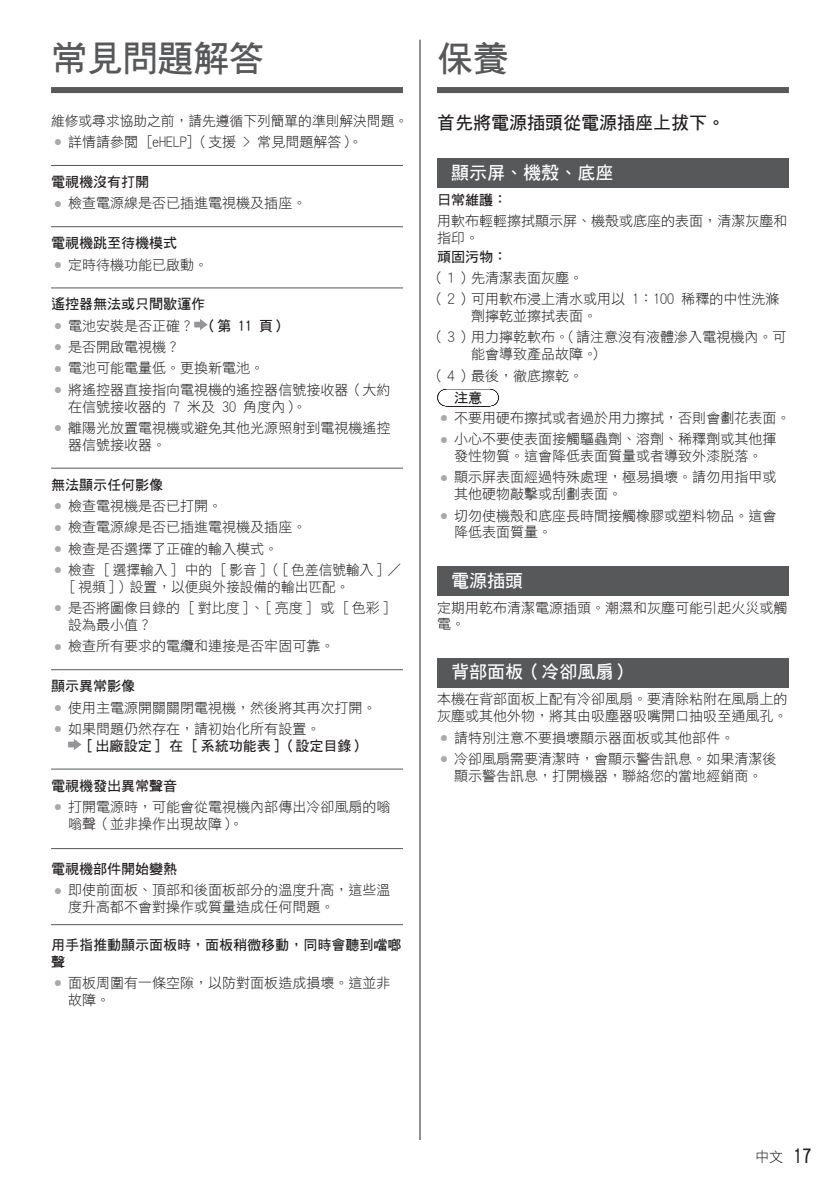
<style>
.page{position:relative;width:840px;height:1191px;background:#fff}
.page>*{position:absolute;margin:0;border:0;box-sizing:border-box;transform-origin:0 0}
.t1{font:36px "DF Hei W7 WIN BF";letter-spacing:-.015em;color:#57585a}
.t2{font:18px "DF Hei W7 WIN BF";color:#fff}
.t3{font:18px "DF Hei W7 WIN BF";color:#231f20}
.t4{font:14px/16.8px "DF Hei W3 WIN BF";color:#231f20}
.t5{font:14px/16.8px "DF Hei W7 WIN BF";color:#231f20}
.s1{font-family:"Arial";color:#a8a9ad}
.s2{font-family:"DF Hei W7 WIN BF"}
.s3{font-family:"DF Hei W7 WIN BF";font-size:20px}
</style>
<div class="page">
<hr style="left:419px;top:40px;width:1px;height:1100px;background:#231f20">
<div style="left:437px;top:87px;width:351px;height:6px;background:#57585a"></div>
<svg style="left:445px;top:389px;width:45px;height:1px"></svg>
<div style="left:437px;top:159px;width:351px;height:29px;background:#57585a"></div>
<div style="left:437px;top:566px;width:351px;height:30px;background:#57585a"></div>
<div style="left:437px;top:658px;width:351px;height:29px;background:#57585a"></div>
<div style="left:51px;top:87px;width:352px;height:6px;background:#57585a"></div>
<hr style="left:51px;top:165px;width:352px;height:1px;background:#57585a">
<hr style="left:51px;top:226px;width:352px;height:1px;background:#57585a">
<hr style="left:51px;top:287px;width:352px;height:1px;background:#57585a">
<hr style="left:51px;top:467px;width:352px;height:1px;background:#57585a">
<hr style="left:51px;top:669px;width:352px;height:1px;background:#57585a">
<hr style="left:51px;top:768px;width:352px;height:1px;background:#57585a">
<svg style="left:194px;top:319px;width:13px;height:11px"></svg>
<svg style="left:68px;top:739px;width:13px;height:11px"></svg>
<hr style="left:51px;top:848px;width:352px;height:1px;background:#57585a">
<hr style="left:51px;top:924px;width:352px;height:1px;background:#57585a">
<h1 class="t1" style="left:51px;top:40px;width:215px">常見問題解答</h1>
<p class="t4" style="left:51px;top:112px;width:358px">維修或尋求協助之前，請先遵循下列簡單的準則解決問題。</p>
<p class="t4" style="left:54px;top:133px;width:310px"><span class="s1">●</span> 詳情請參閱 [eHELP]（支援 &gt; 常見問題解答）。</p>
<p class="t5" style="left:51px;top:173px;width:99px">電視機沒有打開</p>
<p class="t4" style="left:54px;top:195px;width:254px"><span class="s1">●</span> 檢查電源線是否已插進電視機及插座。</p>
<p class="t5" style="left:51px;top:235px;width:127px">電視機跳至待機模式</p>
<p class="t4" style="left:54px;top:256px;width:156px"><span class="s1">●</span> 定時待機功能已啟動。</p>
<p class="t5" style="left:51px;top:296px;width:155px">遙控器無法或只間歇運作</p>
<p class="t4" style="left:54px;top:317px;width:234px"><span class="s1">●</span> 電池安裝是否正確？ <span class="s2">（第 11 頁）</span></p>
<p class="t4" style="left:54px;top:338px;width:128px"><span class="s1">●</span> 是否開啟電視機？</p>
<p class="t4" style="left:54px;top:360px;width:212px"><span class="s1">●</span> 電池可能電量低。更換新電池。</p>
<p class="t4" style="left:68px;top:381px;width:323px;text-indent:-14px"><span class="s1">●</span> 將遙控器直接指向電視機的遙控器信號接收器（大約在信號接收器的 7 米及 30 角度內）。</p>
<p class="t4" style="left:68px;top:419px;width:323px;text-indent:-14px"><span class="s1">●</span> 離陽光放置電視機或避免其他光源照射到電視機遙控器信號接收器。</p>
<p class="t5" style="left:51px;top:476px;width:113px">無法顯示任何影像</p>
<p class="t4" style="left:54px;top:497px;width:170px"><span class="s1">●</span> 檢查電視機是否已打開。</p>
<p class="t4" style="left:54px;top:519px;width:254px"><span class="s1">●</span> 檢查電源線是否已插進電視機及插座。</p>
<p class="t4" style="left:54px;top:540px;width:226px"><span class="s1">●</span> 檢查是否選擇了正確的輸入模式。</p>
<p class="t4" style="left:68px;top:561px;width:334px;text-indent:-14px"><span class="s1">●</span> 檢查 [ 選擇輸入 ] 中的 [ 影音 ]（[ 色差信號輸入 ] ／[ 視頻 ]）設置，以便與外接設備的輸出匹配。</p>
<p class="t4" style="left:68px;top:599px;width:323px;text-indent:-14px"><span class="s1">●</span> 是否將圖像目錄的 [ 對比度 ]、[ 亮度 ] 或 [ 色彩 ]設為最小值？</p>
<p class="t4" style="left:54px;top:637px;width:282px"><span class="s1">●</span> 檢查所有要求的電纜和連接是否牢固可靠。</p>
<p class="t5" style="left:51px;top:677px;width:85px">顯示異常影像</p>
<p class="t4" style="left:54px;top:699px;width:324px"><span class="s1">●</span> 使用主電源開關關閉電視機，然後將其再次打開。</p>
<p class="t4" style="left:54px;top:720px;width:268px"><span class="s1">●</span> 如果問題仍然存在，請初始化所有設置。</p>
<p class="t5" style="left:85px;top:737px;width:281px">[ 出廠設定 ] 在 [ 系統功能表 ]（設定目錄）</p>
<p class="t5" style="left:51px;top:777px;width:127px">電視機發出異常聲音</p>
<p class="t4" style="left:68px;top:798px;width:323px;text-indent:-14px"><span class="s1">●</span> 打開電源時，可能會從電視機內部傳出冷卻風扇的嗡嗡聲（並非操作出現故障）。</p>
<p class="t5" style="left:51px;top:860px;width:127px">電視機部件開始變熱</p>
<p class="t4" style="left:68px;top:881px;width:323px;text-indent:-14px"><span class="s1">●</span> 即使前面板、頂部和後面板部分的溫度升高，這些溫度升高都不會對操作或質量造成任何問題。</p>
<p class="t5" style="left:51px;top:936px;width:351px">用手指推動顯示面板時，面板稍微移動，同時會聽到噹啷聲</p>
<p class="t4" style="left:68px;top:974px;width:323px;text-indent:-14px"><span class="s1">●</span> 面板周圍有一條空隙，以防對面板造成損壞。這並非故障。</p>
<h1 class="t1" style="left:437px;top:40px;width:73px">保養</h1>
<p class="t3" style="left:437px;top:114px;width:289px">首先將電源插頭從電源插座上拔下。</p>
<p class="t2" style="left:451px;top:163px;width:163px">顯示屏、機殼、底座</p>
<p class="t5" style="left:437px;top:191px;width:71px">日常維護：</p>
<p class="t4" style="left:437px;top:213px;width:351px">用軟布輕輕擦拭顯示屏、機殼或底座的表面，清潔灰塵和指印。</p>
<p class="t5" style="left:437px;top:248px;width:71px">頑固污物：</p>
<p class="t4" style="left:430px;top:267px;width:351px;line-height:21.4px">（１）先清潔表面灰塵。<br>（２）可用軟布浸上清水或用以 1：100 稀釋的中性洗滌</p>
<p class="t4" style="left:430px;top:305px;width:358px;line-height:21.4px;text-indent:41px">劑擰乾並擦拭表面。<br>（３）用力擰乾軟布。（請注意沒有液體滲入電視機內。可</p>
<p class="t4" style="left:430px;top:343px;width:176px;line-height:21.4px;text-indent:41px">能會導致產品故障。）（４）最後，徹底擦乾。</p>
<p class="t5" style="left:454px;top:389px;width:29px">注意</p>
<p class="t4" style="left:439px;top:409px;width:352px"><span class="s1">●</span> 不要用硬布擦拭或者過於用力擦拭，否則會劃花表面。</p>
<p class="t4" style="left:439px;top:431px;width:338px;text-align:center"><span class="s1">●</span> 小心不要使表面接觸驅蟲劑、溶劑、稀釋劑或其他揮發性物質。這會降低表面質量或者導致外漆脫落。</p>
<p class="t4" style="left:454px;top:469px;width:323px;text-indent:-14px"><span class="s1">●</span> 顯示屏表面經過特殊處理，極易損壞。請勿用指甲或其他硬物敲擊或刮劃表面。</p>
<p class="t4" style="left:454px;top:507px;width:323px;text-indent:-14px"><span class="s1">●</span> 切勿使機殼和底座長時間接觸橡膠或塑料物品。這會降低表面質量。</p>
<p class="t2" style="left:451px;top:571px;width:73px">電源插頭</p>
<p class="t4" style="left:437px;top:599px;width:351px">定期用乾布清潔電源插頭。潮濕和灰塵可能引起火災或觸電。</p>
<p class="t2" style="left:451px;top:663px;width:181px">背部面板（冷卻風扇）</p>
<p class="t4" style="left:437px;top:691px;width:351px">本機在背部面板上配有冷卻風扇。要清除粘附在風扇上的灰塵或其他外物，將其由吸塵器吸嘴開口抽吸至通風孔。</p>
<p class="t4" style="left:439px;top:729px;width:296px"><span class="s1">●</span> 請特別注意不要損壞顯示器面板或其他部件。</p>
<p class="t4" style="left:439px;top:750px;width:338px;text-align:center"><span class="s1">●</span> 冷卻風扇需要清潔時，會顯示警告訊息。如果清潔後顯示警告訊息，打開機器，聯絡您的當地經銷商。</p>
<p class="t4" style="left:754px;top:1148px;width:58px">中文 <span class="s3">17</span></p>
</div>
